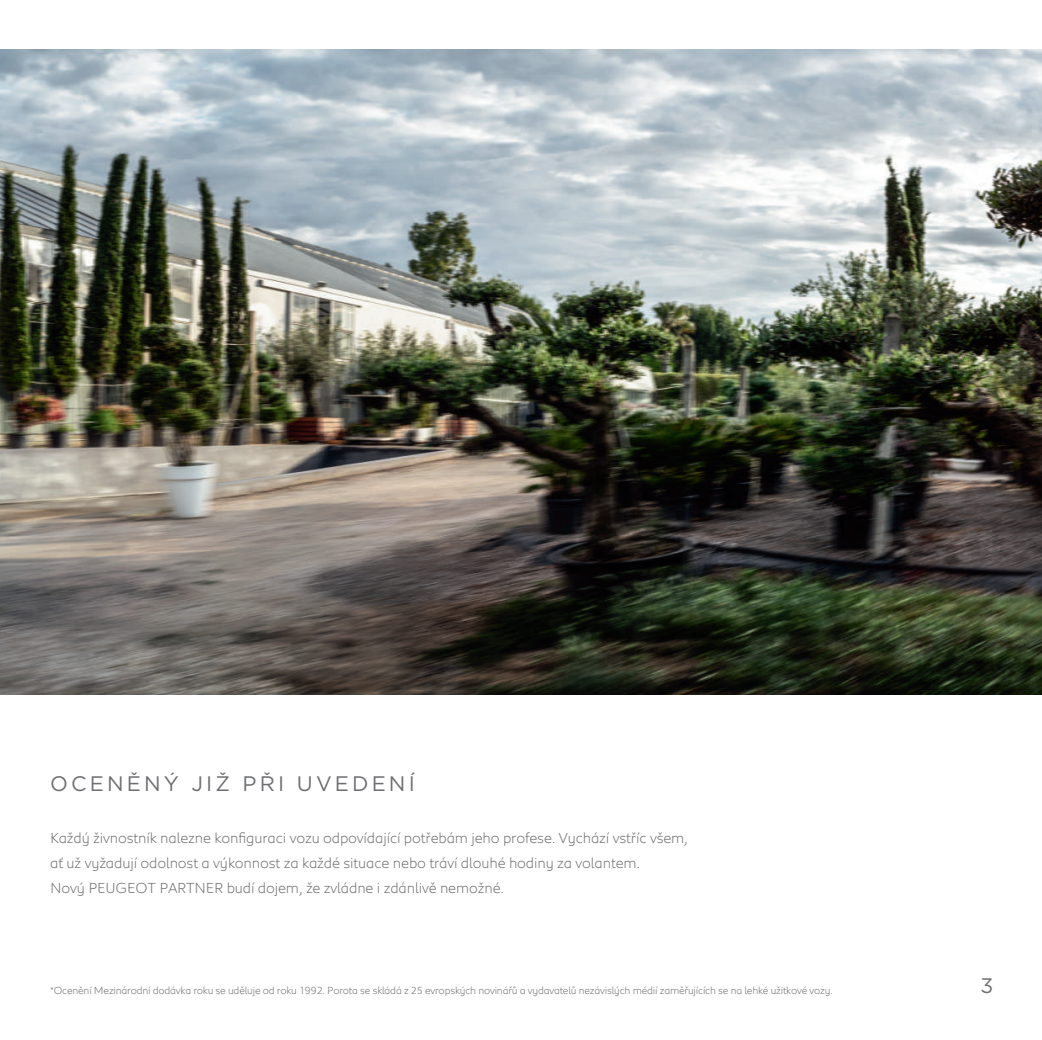
<style>
.page{position:relative;width:1042px;height:1040px;background:#fff}
.page>*{position:absolute;margin:0;border:0;box-sizing:border-box;transform-origin:0 0}
.t1{font:21px "Gotham";letter-spacing:.15em;color:#6d6e71}
.t2{font:300 14.88px/24.8px "Peugeot";letter-spacing:-.01em;color:#6d6e71}
.t3{font:300 10.5px "Peugeot";letter-spacing:-.02em;color:#6d6e71}
</style>
<div class="page">
<img style="left:0;top:49px;width:1041px;height:645px">
<h1 class="t1" style="left:50px;top:771px;width:366px">OCENĚNÝ JIŽ PŘI UVEDENÍ</h1>
<p class="t2" style="left:50px;top:827px;width:639px">Každý živnostník nalezne koniguraci vozu odpovídající potřebám jeho profese. Vychází vstříc všem, ať už vyžadují odolnost a výkonnost za každé situace nebo tráví dlouhé hodiny za volantem.<br>Nový PEUGEOT PARTNER budí dojem, že zvládne i zdánlivě nemožné.</p>
<p class="t3" style="left:50px;top:986px;width:784px">*Ocenění Mezinárodní dodávka roku se uděluje od roku 1992. Porota se skládá z 25 evropských novinářů a vydavatelů nezávislých médií zaměřujících se na lehké užitkové vozy.</p>
<h1 class="t1" style="left:980px;top:974px;width:14px">3</h1>
</div>
